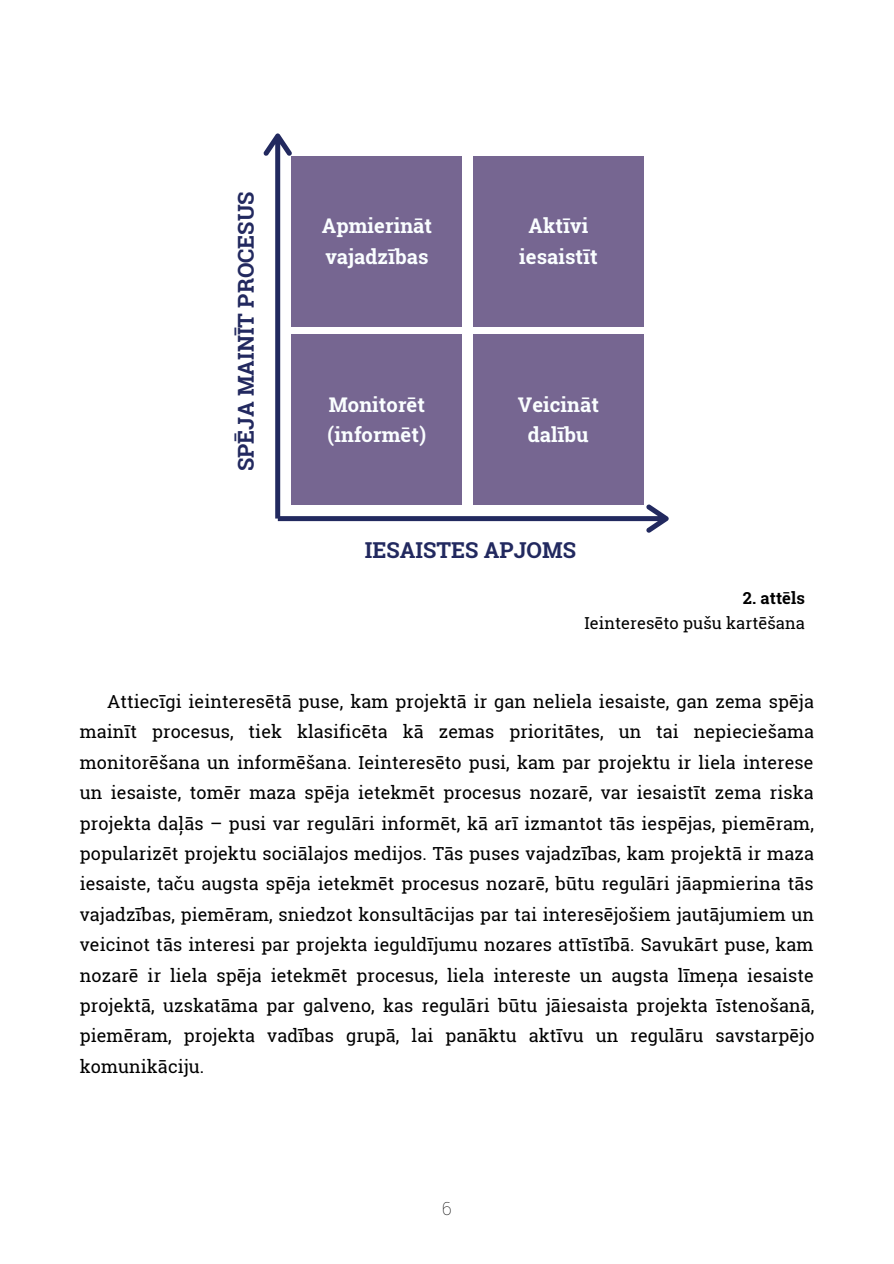
<style>
.page{position:relative;width:894px;height:1264px;background:#fff}
.page>*{position:absolute;margin:0;border:0;box-sizing:border-box;transform-origin:0 0}
.t1{font:700 21.9px "Roboto Slab";color:#22295f}
.t2{font:700 20.25px/30.3px "Roboto Slab";letter-spacing:.005em;color:#fafeff}
.t3{font:18px/30.5px "Roboto Slab";letter-spacing:.005em;color:#000;text-align:justify}
.t4{font:100 18px "Roboto Slab";color:#000}
.t5{font:16.5px "Roboto Slab";letter-spacing:.005em;color:#000}
.t6{font:700 16.5px "Roboto Slab";letter-spacing:.005em;color:#000}
</style>
<div class="page">
<svg style="left:263px;top:133px;width:405px;height:399px"></svg>
<div style="left:292px;top:334px;width:170px;height:170px;background:#766691"></div>
<div style="left:473px;top:334px;width:170px;height:170px;background:#766691"></div>
<div style="left:292px;top:156px;width:170px;height:170px;background:#766691"></div>
<div style="left:473px;top:156px;width:170px;height:170px;background:#766691"></div>
<p class="t1" style="left:231px;top:471px;width:281px;rotate:-90deg">SPĒJA MAINĪT PROCESUS</p>
<p class="t2" style="left:321px;top:210px;width:112px">Apmierināt vajadzības</p>
<p class="t2" style="left:519px;top:210px;width:80px;text-align:center">Aktīvi iesaistīt</p>
<p class="t2" style="left:327px;top:389px;width:100px">Monitorēt (informēt)</p>
<p class="t2" style="left:517px;top:389px;width:83px;text-align:center">Veicināt dalību</p>
<p class="t1" style="left:365px;top:534px;width:212px">IESAISTES APJOMS</p>
<p class="t6" style="left:742px;top:587px;width:63px">2. attēls</p>
<p class="t5" style="left:584px;top:611px;width:222px">Ieinteresēto pušu kartēšana</p>
<p class="t3" style="left:80px;top:685px;width:736px;text-indent:27px">Attiecīgi ieinteresētā puse, kam projektā ir gan neliela iesaiste, gan zema spēja mainīt procesus, tiek klasificēta kā zemas prioritātes, un tai nepieciešama monitorēšana un informēšana. Ieinteresēto pusi, kam par projektu ir liela interese un iesaiste, tomēr maza spēja ietekmēt procesus nozarē, var iesaistīt zema riska projekta daļās – pusi var regulāri informēt, kā arī izmantot tās iespējas, piemēram, popularizēt projektu sociālajos medijos. Tās puses vajadzības, kam projektā ir maza iesaiste, taču augsta spēja ietekmēt procesus nozarē, būtu regulāri jāapmierina tās vajadzības, piemēram, sniedzot konsultācijas par tai interesējošiem jautājumiem un veicinot tās interesi par projekta ieguldījumu nozares attīstībā. Savukārt puse, kam nozarē ir liela spēja ietekmēt procesus, liela intereste un augsta līmeņa iesaiste projektā, uzskatāma par galveno, kas regulāri būtu jāiesaista projekta īstenošanā, piemēram, projekta vadības grupā, lai panāktu aktīvu un regulāru savstarpējo komunikāciju.</p>
<p class="t4" style="left:442px;top:1196px;width:11px">6</p>
</div>
